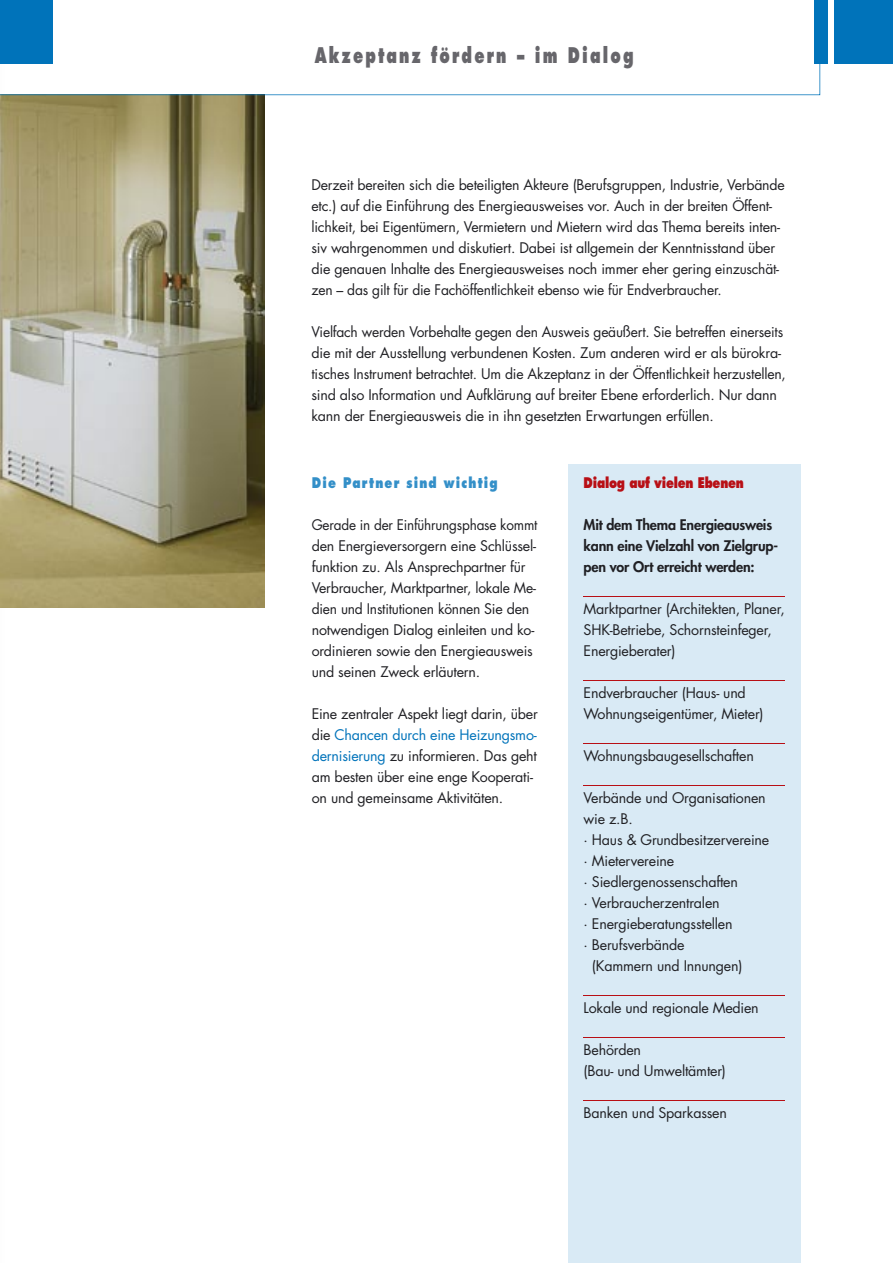
<style>
.page{position:relative;width:893px;height:1263px;background:#fff}
.page>*{position:absolute;margin:0;border:0;box-sizing:border-box;transform-origin:0 0}
.t1{font:800 21px "Futura";letter-spacing:.145em;color:#67666b;scale:.7 1}
.t2{font:14.25px/21px "Futura";letter-spacing:-.015em;color:#202024}
.t3{font:14.25px/21px "Futura";letter-spacing:-.015em;color:#202024;scale:.95 1}
.t4{font:800 14.25px/21px "Futura";letter-spacing:-.015em;color:#202024}
.t5{font:800 14.25px "Futura";letter-spacing:.105em;color:#338fc8;scale:.8 1}
.t6{font:800 14.25px "Futura";letter-spacing:-.02em;color:#b80f15;scale:.8 1}
.s1{color:#0073ba}
</style>
<div class="page">
<div style="left:568px;top:465px;width:233px;height:798px;background:#d9eaf5"></div>
<hr style="left:0;top:0;width:1px;height:1263px;background:#ecedee">
<img style="left:0;top:95px;width:264px;height:512px">
<div style="left:834px;top:0;width:59px;height:64px;background:#0073ba"></div>
<div style="left:814px;top:0;width:14px;height:64px;background:#0073ba"></div>
<div style="left:0;top:0;width:52px;height:64px;background:#0073ba"></div>
<hr style="left:584px;top:596px;width:201px;height:1px;background:#b80f15">
<hr style="left:584px;top:680px;width:201px;height:1px;background:#b80f15">
<hr style="left:584px;top:743px;width:201px;height:1px;background:#b80f15">
<hr style="left:584px;top:785px;width:201px;height:1px;background:#b80f15">
<hr style="left:584px;top:995px;width:201px;height:1px;background:#b80f15">
<hr style="left:584px;top:1037px;width:201px;height:1px;background:#b80f15">
<hr style="left:584px;top:1100px;width:201px;height:1px;background:#b80f15">
<svg style="left:0;top:58px;width:820px;height:37px"></svg>
<h1 class="t1" style="left:315px;top:42px;width:457px">Akzeptanz fördern – im Dialog</h1>
<p class="t2" style="left:311px;top:174px;width:475px">Derzeit bereiten sich die beteiligten Akteure (Berufsgruppen, Industrie, Verbände etc.) auf die Einführung des Energieausweises vor. Auch in der breiten Öffent&shy;lichkeit, bei Eigentümern, Vermietern und Mietern wird das Thema bereits inten&shy;siv wahrgenommen und diskutiert. Dabei ist allgemein der Kenntnisstand über die genauen Inhalte des Energieausweises noch immer eher gering einzuschät&shy;zen – das gilt für die Fachöffentlichkeit ebenso wie für Endverbraucher.</p>
<p class="t2" style="left:311px;top:321px;width:476px">Vielfach werden Vorbehalte gegen den Ausweis geäußert. Sie betreffen einerseits die mit der Ausstellung verbundenen Kosten. Zum anderen wird er als bürokra&shy;tisches Instrument betrachtet. Um die Akzeptanz in der Öffentlichkeit herzustellen, sind also Information und Aufklärung auf breiter Ebene erforderlich. Nur dann kann der Energieausweis die in ihn gesetzten Erwartungen erfüllen.</p>
<p class="t5" style="left:312px;top:473px;width:234px">Die Partner sind wichtig</p>
<p class="t3" style="left:312px;top:514px;width:239px">Gerade in der Einführungsphase kommt den Energieversorgern eine Schlüssel&shy;funktion zu. Als Ansprechpartner für Verbraucher, Marktpartner, lokale Me&shy;dien und Institutionen können Sie den notwendigen Dialog einleiten und ko&shy;ordinieren sowie den Energieausweis und seinen Zweck erläutern.</p>
<p class="t2" style="left:312px;top:703px;width:228px">Eine zentraler Aspekt liegt darin, über die <span class="s1">Chancen durch eine Heizungsmo&shy;dernisierung</span> zu informieren. Das geht am besten über eine enge Kooperati&shy;on und gemeinsame Aktivitäten.</p>
<p class="t6" style="left:584px;top:473px;width:202px">Dialog auf vielen Ebenen</p>
<p class="t4" style="left:584px;top:514px;width:196px">Mit dem Thema Energieausweis kann eine Vielzahl von Zielgrup&shy;pen vor Ort erreicht werden:</p>
<p class="t2" style="left:584px;top:598px;width:203px">Marktpartner (Architekten, Planer,<br>SHK-Betriebe, Schornsteinfeger,<br>Energieberater)</p>
<p class="t2" style="left:584px;top:682px;width:182px">Endverbraucher (Haus- und<br>Wohnungseigentümer, Mieter)</p>
<p class="t2" style="left:584px;top:745px;width:172px">Wohnungsbaugesellschaften</p>
<p class="t2" style="left:584px;top:787px;width:184px">Verbände und Organisationen</p>
<p class="t2" style="left:584px;top:808px;width:51px">wie z.B.</p>
<p class="t2" style="left:584px;top:829px;width:187px">· Haus &amp; Grundbesitzervereine</p>
<p class="t2" style="left:584px;top:850px;width:92px">· Mietervereine</p>
<p class="t2" style="left:584px;top:871px;width:156px">· Siedlergenossenschaften</p>
<p class="t2" style="left:584px;top:892px;width:138px">· Verbraucherzentralen</p>
<p class="t2" style="left:584px;top:913px;width:151px">· Energieberatungsstellen</p>
<p class="t2" style="left:584px;top:934px;width:103px">· Berufsverbände</p>
<p class="t2" style="left:592px;top:955px;width:152px">(Kammern und Innungen)</p>
<p class="t2" style="left:584px;top:997px;width:177px">Lokale und regionale Medien</p>
<p class="t2" style="left:584px;top:1039px;width:144px">Behörden<br>(Bau- und Umweltämter)</p>
<p class="t2" style="left:584px;top:1102px;width:145px">Banken und Sparkassen</p>
</div>
